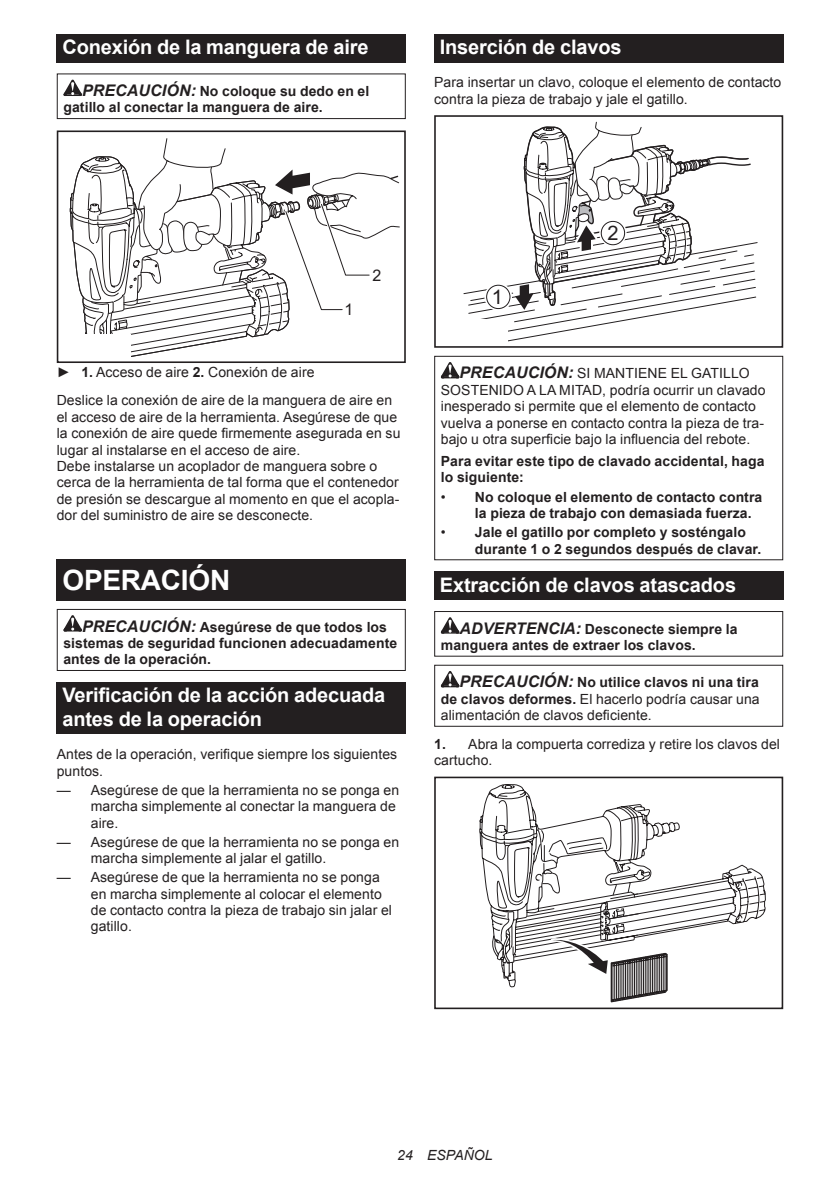
<style>
.page{position:relative;width:840px;height:1191px;background:#fff}
.page>*{position:absolute;margin:0;border:0;box-sizing:border-box;transform-origin:0 0}
.t1{font:700 28px "Arial";letter-spacing:-.01em;color:#fff}
.t2{font:700 20px/23.4px "Arial";letter-spacing:-.01em;color:#fff}
.t3{font:20px "Arial";color:#231f20}
.t4{font:16px "Arial";color:#231f20}
.t5{font:14px/16.4px "Arial";letter-spacing:.005em;color:#231f20}
.t6{font:700 14px/16.4px "Arial";letter-spacing:.005em;color:#231f20}
.t7{font:italic 14px "Arial";letter-spacing:.005em;color:#231f20}
.s1{font-style:italic;font-size:16px}
.s2{font-weight:700}
.s3{font-weight:700;font-style:italic;font-size:16px}
.s4{font-weight:400}
</style>
<div class="page">
<div style="left:57px;top:34px;width:348px;height:29px;background:#231f20"></div>
<svg style="left:63px;top:80px;width:19px;height:16px"></svg>
<div style="left:57px;top:73px;width:348px;height:46px;border:1px solid #231f20"></div>
<div style="left:57px;top:130px;width:348px;height:233px;border:2px solid #231f20"></div>
<svg style="left:72px;top:138px;width:328px;height:219px"></svg>
<div style="left:57px;top:560px;width:348px;height:41px;background:#231f20"></div>
<svg style="left:63px;top:615px;width:19px;height:16px"></svg>
<div style="left:57px;top:609px;width:348px;height:62px;border:1px solid #231f20"></div>
<div style="left:57px;top:682px;width:348px;height:52px;background:#231f20"></div>
<div style="left:434px;top:34px;width:348px;height:29px;background:#231f20"></div>
<div style="left:434px;top:115px;width:348px;height:233px;border:2px solid #231f20"></div>
<svg style="left:462px;top:115px;width:295px;height:231px"></svg>
<div style="left:601px;top:221px;width:23px;height:24px;background:#fff;border-radius:50%"></div>
<div style="left:600px;top:221px;width:24px;height:24px;border:1px solid #231f20;border-radius:50%"></div>
<svg style="left:440px;top:362px;width:19px;height:16px"></svg>
<div style="left:434px;top:356px;width:348px;height:204px;border:1px solid #231f20"></div>
<div style="left:434px;top:571px;width:348px;height:29px;background:#231f20"></div>
<svg style="left:440px;top:617px;width:19px;height:16px"></svg>
<div style="left:434px;top:611px;width:348px;height:45px;border:1px solid #231f20"></div>
<svg style="left:440px;top:671px;width:19px;height:16px"></svg>
<div style="left:434px;top:664px;width:348px;height:63px;border:1px solid #231f20"></div>
<svg style="left:479px;top:784px;width:53px;height:105px"></svg>
<svg style="left:486px;top:804px;width:279px;height:199px"></svg>
<div style="left:434px;top:980px;width:73px;height:29px;background:#fff"></div>
<div style="left:434px;top:776px;width:348px;height:233px;border:2px solid #231f20"></div>
<h2 class="t2" style="left:62px;top:36px;width:307px">Conexión de la manguera de aire</h2>
<p class="t6" style="left:63px;top:83px;width:307px;text-indent:19px"><span class="s1">PRECAUCIÓN:</span> No coloque su dedo en el gatillo al conectar la manguera de aire.</p>
<h2 class="t2" style="left:439px;top:36px;width:183px">Inserción de clavos</h2>
<p class="t5" style="left:434px;top:74px;width:348px">Para insertar un clavo, coloque el elemento de contacto contra la pieza de trabajo y jale el gatillo.</p>
<p class="t4" style="left:344px;top:299px;width:10px">1</p>
<p class="t4" style="left:372px;top:264px;width:10px">2</p>
<p class="t5" style="left:57px;top:357px;width:337px;line-height:28.8px">► <span class="s2">1.</span> Acceso de aire <span class="s2">2.</span> Conexión de aire<br>Deslice la conexión de aire de la manguera de aire en</p>
<p class="t5" style="left:57px;top:409px;width:345px">el acceso de aire de la herramienta. Asegúrese de que la conexión de aire quede firmemente asegurada en su lugar al instalarse en el acceso de aire.<br>Debe instalarse un acoplador de manguera sobre o cerca de la herramienta de tal forma que el contenedor de presión se descargue al momento en que el acopla&shy;dor del suministro de aire se desconecte.</p>
<h1 class="t1" style="left:62px;top:561px;width:169px">OPERACIÓN</h1>
<p class="t6" style="left:63px;top:619px;width:335px;text-indent:19px"><span class="s1">PRECAUCIÓN:</span> Asegúrese de que todos los sistemas de seguridad funcionen adecuadamente antes de la operación.</p>
<h2 class="t2" style="left:62px;top:684px;width:324px">Verificación de la acción adecuada antes de la operación</h2>
<p class="t5" style="left:57px;top:746px;width:342px">Antes de la operación, verifique siempre los siguientes puntos.</p>
<p class="t5" style="left:91px;top:781px;width:310px;text-indent:-34px">— Asegúrese de que la herramienta no se ponga en marcha simplemente al conectar la manguera de aire.</p>
<p class="t5" style="left:91px;top:833px;width:310px;text-indent:-34px">— Asegúrese de que la herramienta no se ponga en marcha simplemente al jalar el gatillo.</p>
<p class="t5" style="left:91px;top:869px;width:302px;text-indent:-34px">— Asegúrese de que la herramienta no se ponga en marcha simplemente al colocar el elemento de contacto contra la pieza de trabajo sin jalar el gatillo.</p>
<h2 class="t3" style="left:491px;top:284px;width:13px">1</h2>
<h2 class="t3" style="left:607px;top:220px;width:13px">2</h2>
<p class="t5" style="left:440px;top:365px;width:326px;text-indent:19px"><span class="s3">PRECAUCIÓN:</span> SI MANTIENE EL GATILLO SOSTENIDO A LA MITAD, podría ocurrir un clavado inesperado si permite que el elemento de contacto vuelva a ponerse en contacto contra la pieza de tra&shy;bajo u otra superficie bajo la influencia del rebote.</p>
<p class="t6" style="left:440px;top:453px;width:325px">Para evitar este tipo de clavado accidental, haga lo siguiente:</p>
<p class="t6" style="left:474px;top:489px;width:289px;text-indent:-34px"><span class="s4">•</span> No coloque el elemento de contacto contra la pieza de trabajo con demasiada fuerza.</p>
<p class="t6" style="left:474px;top:524px;width:288px;text-indent:-34px"><span class="s4">•</span> Jale el gatillo por completo y sosténgalo durante 1 o 2 segundos después de clavar.</p>
<h2 class="t2" style="left:439px;top:573px;width:297px">Extracción de clavos atascados</h2>
<p class="t6" style="left:440px;top:621px;width:298px;text-indent:19px"><span class="s1">ADVERTENCIA:</span> Desconecte siempre la manguera antes de extraer los clavos.</p>
<p class="t5" style="left:440px;top:674px;width:320px;text-align:justify;text-indent:19px"><span class="s3">PRECAUCIÓN:</span> <span class="s2">No utilice clavos ni una tira de clavos deformes.</span> El hacerlo podría causar una alimentación de clavos deficiente.</p>
<p class="t5" style="left:434px;top:736px;width:347px"><span class="s2">1.</span> Abra la compuerta corrediza y retire los clavos del cartucho.</p>
<p class="t7" style="left:397px;top:1146px;width:97px">24 ESPAÑOL</p>
</div>
